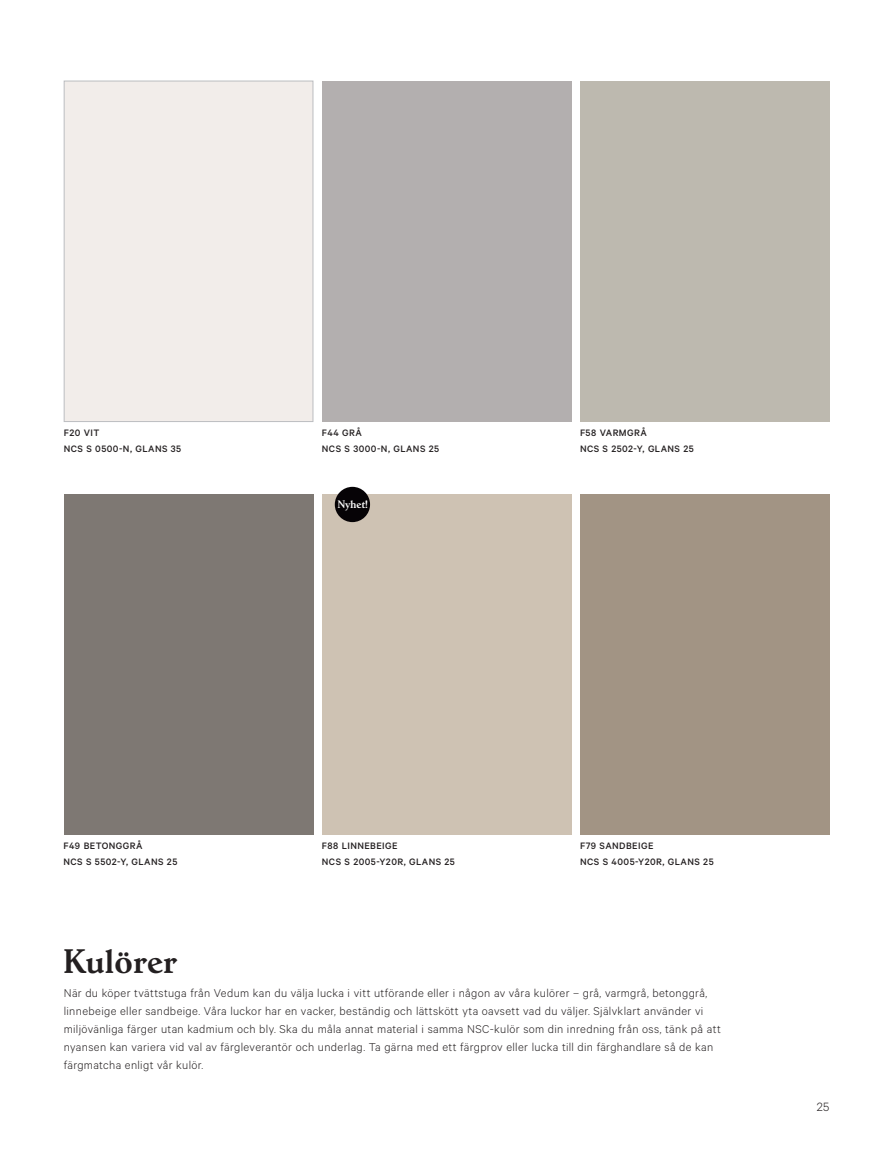
<style>
.page{position:relative;width:893px;height:1149px;background:#fff}
.page>*{position:absolute;margin:0;border:0;box-sizing:border-box;transform-origin:0 0}
.Rubrik_A{font:500 33px "Hoboken Serial";letter-spacing:.02em;color:#231f20}
.t1{font:300 13.5px "Calibre";color:#231f20}
.Brödtext_A{font:300 12.75px/18px "Calibre";letter-spacing:.025em;color:#231f20}
.Bildtext_VERSALER{font:500 10.5px/15.8px "Calibre";letter-spacing:.04em;color:#231f20}
.Nyhet_mini{font:500 10.5px "Hoboken Serial";letter-spacing:.02em;color:#fff}
</style>
<div class="page">
<div style="left:322px;top:81px;width:249px;height:340px;background:#b3afaf"></div>
<div style="left:64px;top:81px;width:249px;height:340px;background:#f2edea;border:1px solid #bcbdc0"></div>
<div style="left:580px;top:81px;width:249px;height:340px;background:#bdb9af"></div>
<div style="left:322px;top:493px;width:249px;height:341px;background:#cec2b3"></div>
<div style="left:580px;top:493px;width:249px;height:341px;background:#a29484"></div>
<div style="left:64px;top:493px;width:249px;height:341px;background:#7e7873"></div>
<div style="left:335px;top:486px;width:35px;height:36px;background:#060306;border-radius:50%"></div>
<p class="Bildtext_VERSALER" style="left:64px;top:424px;width:119px">F20 VIT<br>NCS S 0500-N, GLANS 35</p>
<p class="Bildtext_VERSALER" style="left:322px;top:424px;width:119px">F44 GRÅ<br>NCS S 3000-N, GLANS 25</p>
<p class="Nyhet_mini" style="left:338px;top:498px;width:32px">Nyhet!</p>
<p class="Bildtext_VERSALER" style="left:580px;top:424px;width:115px">F58 VARMGRÅ<br>NCS S 2502-Y, GLANS 25</p>
<p class="Bildtext_VERSALER" style="left:64px;top:837px;width:115px">F49 BETONGGRÅ<br>NCS S 5502-Y, GLANS 25</p>
<p class="Bildtext_VERSALER" style="left:322px;top:837px;width:135px">F88 LINNEBEIGE<br>NCS S 2005-Y20R, GLANS 25</p>
<p class="Bildtext_VERSALER" style="left:580px;top:837px;width:135px">F79 SANDBEIGE<br>NCS S 4005-Y20R, GLANS 25</p>
<p class="Rubrik_A" style="left:64px;top:940px;width:114px">Kulörer</p>
<p class="Brödtext_A" style="left:64px;top:983px;width:658px">När du köper tvättstuga från Vedum kan du välja lucka i vitt utförande eller i någon av våra kulörer – grå, varmgrå, betonggrå, linnebeige eller sandbeige. Våra luckor har en vacker, beständig och lättskött yta oavsett vad du väljer. Självklart använder vi miljövänliga färger utan kadmium och bly. Ska du måla annat material i samma NSC-kulör som din inredning från oss, tänk på att nyansen kan variera vid val av färgleverantör och underlag. Ta gärna med ett färgprov eller lucka till din färghandlare så de kan färgmatcha enligt vår kulör.</p>
<p class="t1" style="left:817px;top:1098px;width:14px">25</p>
</div>
